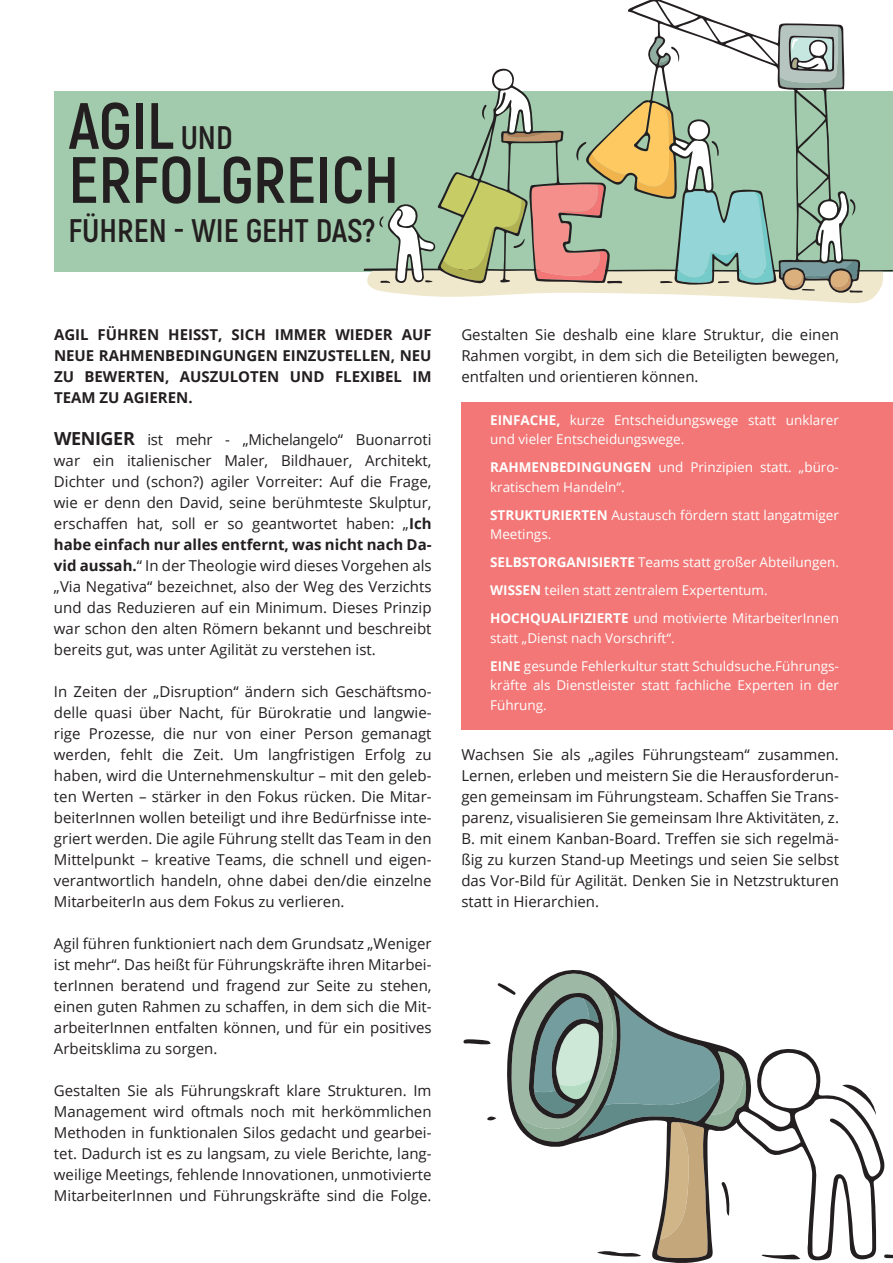
<style>
.page{position:relative;width:893px;height:1263px;background:#fff}
.page>*{position:absolute;margin:0;border:0;box-sizing:border-box;transform-origin:0 0}
.t1{font:700 65.25px/54px "Akrobat";color:#231f20}
.t2{font:700 32.7px "Akrobat";color:#231f20}
.t3{font:15px/21px "Open Sans";color:#231f20;text-align:justify}
.t4{font:700 15px/21px "Open Sans";color:#231f20;text-align:justify}
.t5{font:13.5px/19.5px "Open Sans";color:#fff}
.s1{font-size:32.7px}
.s2{font-weight:700;font-size:18px}
.s3{font-weight:700}
</style>
<div class="page">
<div style="left:54px;top:91px;width:839px;height:180px;background:#a1cbac"></div>
<svg style="left:628px;top:0;width:213px;height:25px"></svg>
<svg style="left:364px;top:25px;width:529px;height:278px"></svg>
<div style="left:461px;top:402px;width:432px;height:327px;background:#f27776"></div>
<svg style="left:463px;top:970px;width:430px;height:290px"></svg>
<h1 class="t1" style="left:68px;top:99px;width:332px">AGIL <span class="s1">UND<br></span>ERFOLGREICH</h1>
<h2 class="t2" style="left:68px;top:210px;width:308px">FÜHREN - WIE GEHT DAS?</h2>
<p class="t4" style="left:54px;top:324px;width:379px">AGIL FÜHREN HEISST, SICH IMMER WIEDER AUF NEUE RAHMENBEDINGUNGEN EINZUSTELLEN, NEU ZU BEWERTEN, AUSZULOTEN UND FLEXIBEL IM TEAM ZU AGIEREN.</p>
<p class="t3" style="left:54px;top:429px;width:379px"><span class="s2">WENIGER</span> ist mehr - „Michelangelo“ Buonarroti war ein italienischer Maler, Bildhauer, Architekt, Dichter und (schon?) agiler Vorreiter: Auf die Frage, wie er denn den David, seine berühmteste Skulptur, erschaffen hat, soll er so geantwortet haben: „<span class="s3">Ich habe einfach nur alles entfernt, was nicht nach Da&shy;vid aussah.</span>“ In der Theologie wird dieses Vorgehen als „Via Negativa“ bezeichnet, also der Weg des Verzichts und das Reduzieren auf ein Minimum. Dieses Prinzip war schon den alten Römern bekannt und beschreibt bereits gut, was unter Agilität zu verstehen ist.</p>
<p class="t3" style="left:54px;top:681px;width:379px">In Zeiten der „Disruption“ ändern sich Geschäftsmo&shy;delle quasi über Nacht, für Bürokratie und langwie&shy;rige Prozesse, die nur von einer Person gemanagt werden, fehlt die Zeit. Um langfristigen Erfolg zu haben, wird die Unternehmenskultur – mit den geleb&shy;ten Werten – stärker in den Fokus rücken. Die Mitar&shy;beiterInnen wollen beteiligt und ihre Bedürfnisse inte&shy;griert werden. Die agile Führung stellt das Team in den Mittelpunkt – kreative Teams, die schnell und eigen&shy;verantwortlich handeln, ohne dabei den/die einzelne MitarbeiterIn aus dem Fokus zu verlieren.</p>
<p class="t3" style="left:54px;top:933px;width:379px">Agil führen funktioniert nach dem Grundsatz „Weniger ist mehr“. Das heißt für Führungskräfte ihren Mitarbei&shy;terInnen beratend und fragend zur Seite zu stehen, einen guten Rahmen zu schaffen, in dem sich die Mit&shy;arbeiterInnen entfalten können, und für ein positives Arbeitsklima zu sorgen.</p>
<p class="t3" style="left:54px;top:1080px;width:379px">Gestalten Sie als Führungskraft klare Strukturen. Im Management wird oftmals noch mit herkömmlichen Methoden in funktionalen Silos gedacht und gearbei&shy;tet. Dadurch ist es zu langsam, zu viele Berichte, lang&shy;weilige Meetings, fehlende Innovationen, unmotivierte MitarbeiterInnen und Führungskräfte sind die Folge.</p>
<p class="t3" style="left:461px;top:324px;width:379px">Gestalten Sie deshalb eine klare Struktur, die einen Rahmen vorgibt, in dem sich die Beteiligten bewegen, entfalten und orientieren können.</p>
<p class="t5" style="left:490px;top:410px;width:350px"><span class="s3">EINFACHE,</span> kurze Entscheidungswege statt unklarer und vieler Entscheidungswege.</p>
<p class="t5" style="left:490px;top:457px;width:350px"><span class="s3">RAHMENBEDINGUNGEN</span> und Prinzipien statt. „büro&shy;kratischem Handeln“.</p>
<p class="t5" style="left:490px;top:505px;width:350px"><span class="s3">STRUKTURIERTEN</span> Austausch fördern statt langatmiger<br>Meetings.</p>
<p class="t5" style="left:490px;top:548px;width:350px;line-height:28px"><span class="s3">SELBSTORGANISIERTE</span> Teams statt großer Abteilungen.<br><span class="s3">WISSEN</span> teilen statt zentralem Expertentum.<br><span class="s3">HOCHQUALIFIZIERTE</span> und motivierte MitarbeiterInnen</p>
<p class="t5" style="left:490px;top:624px;width:350px;line-height:28px">statt „Dienst nach Vorschrift“.<br><span class="s3">EINE</span> gesunde Fehlerkultur statt Schuldsuche.Führungs-</p>
<p class="t5" style="left:490px;top:675px;width:350px">kräfte als Dienstleister statt fachliche Experten in der<br>Führung.</p>
<p class="t3" style="left:461px;top:744px;width:379px">Wachsen Sie als „agiles Führungsteam“ zusammen.<br>Lernen, erleben und meistern Sie die Herausforderun&shy;gen gemeinsam im Führungsteam. Schaffen Sie Trans&shy;parenz, visualisieren Sie gemeinsam Ihre Aktivitäten, z.<br>B. mit einem Kanban-Board. Treffen sie sich regelmä&shy;ßig zu kurzen Stand-up Meetings und seien Sie selbst das Vor-Bild für Agilität. Denken Sie in Netzstrukturen statt in Hierarchien.</p>
</div>
